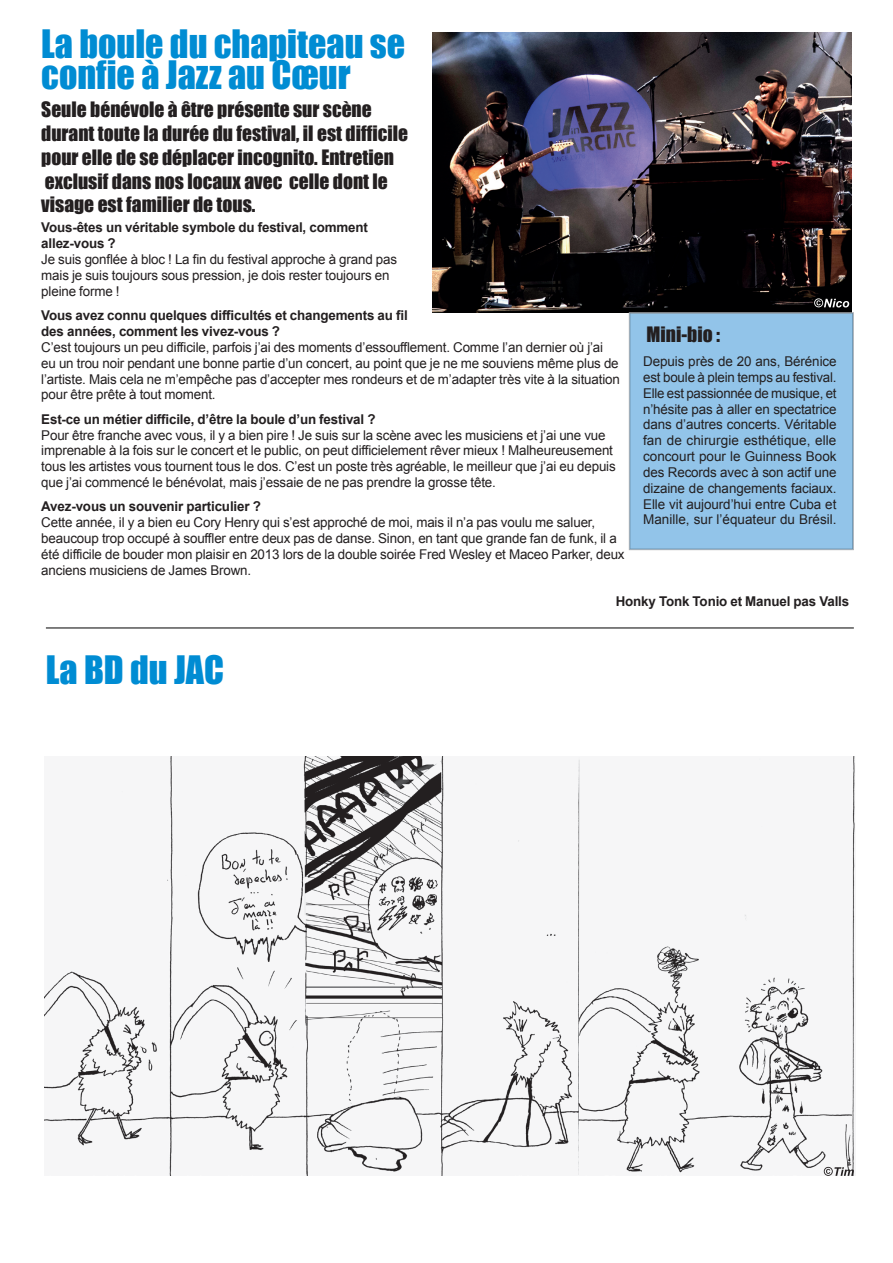
<style>
.page{position:relative;width:893px;height:1263px;background:#fff}
.page>*{position:absolute;margin:0;border:0;box-sizing:border-box;transform-origin:0 0}
.t1{font:36px/31.5px "Impact";color:#008cd3}
.t2{font:19.5px/23.7px "Impact";color:#231f20}
.t3{font:13.5px/15.9px "Arial";letter-spacing:-.01em;color:#231f20}
.t4{font:700 13.5px/15.9px "Arial";letter-spacing:-.01em;color:#231f20}
</style>
<div class="page">
<img style="left:433px;top:33px;width:419px;height:279px">
<div style="left:630px;top:313px;width:223px;height:236px;background:#92c4e9"></div>
<hr style="left:46px;top:628px;width:808px;height:1px;background:#000001">
<img style="left:44px;top:757px;width:811px;height:419px">
<svg style="left:824px;top:1167px;width:30px;height:9px"></svg>
<svg style="left:814px;top:298px;width:35px;height:9px"></svg>
<h1 class="t1" style="left:41px;top:27px;width:365px">La boule du chapiteau se confie à Jazz au Cœur</h1>
<h2 class="t2" style="left:41px;top:97px;width:368px">Seule bénévole à être présente sur scène durant toute la durée du festival, il est difficile pour elle de se déplacer incognito. Entretien exclusif dans nos locaux avec celle dont le visage est familier de tous.</h2>
<p class="t4" style="left:41px;top:220px;width:328px">Vous-êtes un véritable symbole du festival, comment allez-vous ?</p>
<p class="t3" style="left:41px;top:252px;width:357px">Je suis gonflée à bloc ! La fin du festival approche à grand pas mais je suis toujours sous pression, je dois rester toujours en pleine forme !</p>
<p class="t4" style="left:41px;top:308px;width:368px">Vous avez connu quelques difficultés et changements au fil des années, comment les vivez-vous ?</p>
<p class="t3" style="left:41px;top:339px;width:580px">C’est toujours un peu difficile, parfois j’ai des moments d’essoufflement. Comme l’an dernier où j’ai eu un trou noir pendant une bonne partie d’un concert, au point que je ne me souviens même plus de l’artiste. Mais cela ne m’empêche pas d’accepter mes rondeurs et de m’adapter très vite à la situation pour être prête à tout moment.</p>
<p class="t4" style="left:41px;top:411px;width:336px">Est-ce un métier difficile, d’être la boule d’un festival ?</p>
<p class="t3" style="left:41px;top:427px;width:576px">Pour être franche avec vous, il y a bien pire ! Je suis sur la scène avec les musiciens et j’ai une vue imprenable à la fois sur le concert et le public, on peut difficielement rêver mieux ! Malheureusement tous les artistes vous tournent tous le dos. C’est un poste très agréable, le meilleur que j’ai eu depuis que j’ai commencé le bénévolat, mais j’essaie de ne pas prendre la grosse tête.</p>
<p class="t4" style="left:41px;top:499px;width:221px">Avez-vous un souvenir particulier ?</p>
<p class="t3" style="left:41px;top:515px;width:585px">Cette année, il y a bien eu Cory Henry qui s’est approché de moi, mais il n’a pas voulu me saluer, beaucoup trop occupé à souffler entre deux pas de danse. Sinon, en tant que grande fan de funk, il a été difficile de bouder mon plaisir en 2013 lors de la double soirée Fred Wesley et Maceo Parker, deux anciens musiciens de James Brown.</p>
<p class="t4" style="left:616px;top:594px;width:235px">Honky Tonk Tonio et Manuel pas Valls</p>
<h2 class="t2" style="left:647px;top:322px;width:75px">Mini-bio :</h2>
<p class="t3" style="left:643px;top:353px;width:195px;text-align:justify">Depuis près de 20 ans, Bérénice est boule à plein temps au festival.<br>Elle est passionnée de musique, et n’hésite pas à aller en spectatrice dans d’autres concerts. Véritable fan de chirurgie esthétique, elle concourt pour le Guinness Book des Records avec à son actif une dizaine de changements faciaux.<br>Elle vit aujourd’hui entre Cuba et Manille, sur l’équateur du Brésil.</p>
<h1 class="t1" style="left:46px;top:653px;width:180px">La BD du JAC</h1>
</div>
